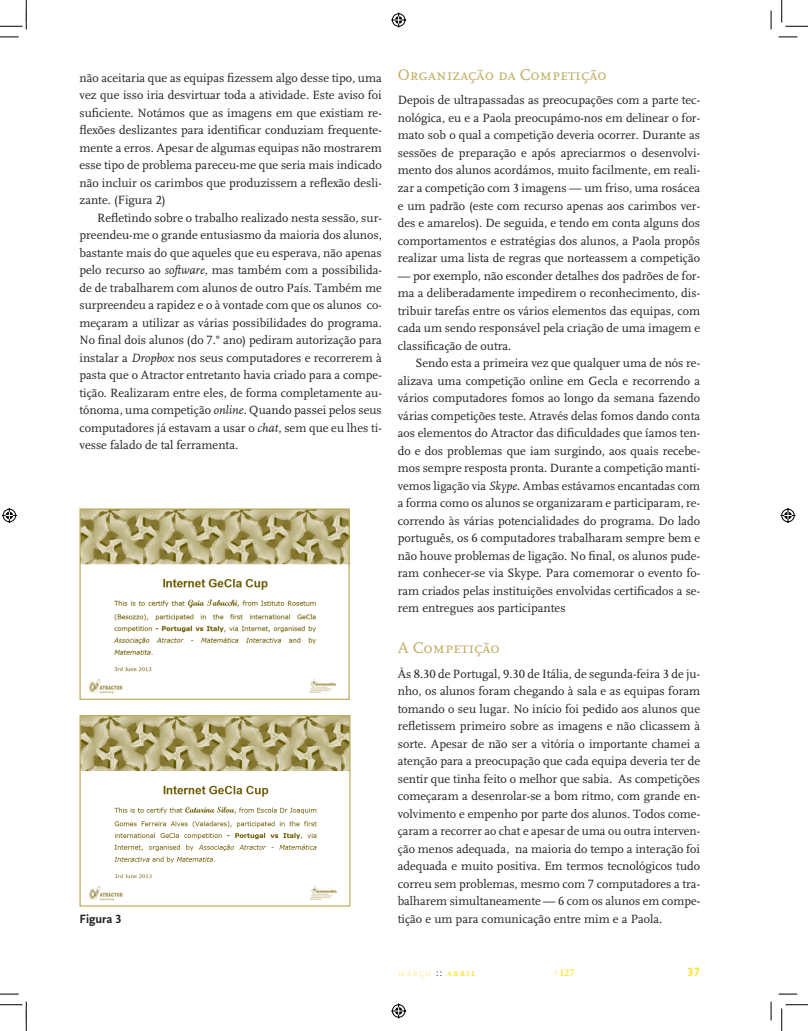
<style>
.page{position:relative;width:808px;height:1031px;background:#fff}
.page>*{position:absolute;margin:0;border:0;box-sizing:border-box;transform-origin:0 0}
.t1{font:16.25px "Scala Caps";color:#bfae62}
.t2{font:12.5px/17.5px "Scala";color:#231f20;text-align:justify}
.t3{font:700 12.5px "Scala Sans Pro";color:#231f20}
.t4{font:12.5px "Scala Sans Bold SC";color:#ffe02b}
.t5{font:10px "Scala Caps";letter-spacing:.12em;color:#ffec96}
.t6{font:10px "Scala Caps";color:#ffdc01}
.s1{font-family:"Scala Caps"}
.s2{font-style:italic}
.s3{color:#231f20}
.s4{color:#ffdc01}
.s5{font-family:"Scala Sans Pro";color:#fef3bf}
</style>
<div class="page">
<img style="left:81px;top:510px;width:266px;height:184px">
<div style="left:79px;top:508px;width:270px;height:192px;border:1px solid #bfae62"></div>
<img style="left:81px;top:717px;width:267px;height:184px">
<div style="left:79px;top:715px;width:271px;height:191px;border:1px solid #bfae62"></div>
<svg style="left:0;top:36px;width:19px;height:2px"></svg>
<svg style="left:778px;top:36px;width:19px;height:2px"></svg>
<svg style="left:0;top:993px;width:19px;height:1px"></svg>
<svg style="left:778px;top:993px;width:19px;height:1px"></svg>
<svg style="left:770px;top:11px;width:1px;height:18px"></svg>
<svg style="left:770px;top:1001px;width:1px;height:19px"></svg>
<svg style="left:0;top:0;width:27px;height:29px"></svg>
<svg style="left:0;top:1001px;width:27px;height:29px"></svg>
<svg style="left:781px;top:0;width:26px;height:27px"></svg>
<svg style="left:781px;top:1004px;width:26px;height:26px"></svg>
<svg style="left:391px;top:12px;width:16px;height:16px"></svg>
<svg style="left:391px;top:1003px;width:16px;height:16px"></svg>
<svg style="left:1px;top:508px;width:16px;height:15px"></svg>
<svg style="left:780px;top:508px;width:16px;height:15px"></svg>
<p class="t2" style="left:79px;top:70px;width:304px">não aceitaria que as equipas fizessem algo desse tipo, uma vez que isso iria desvirtuar toda a atividade. Este aviso foi suficiente. Notámos que as imagens em que existiam re&shy;flexões deslizantes para identificar conduziam frequente&shy;mente a erros. Apesar de algumas equipas não mostrarem esse tipo de problema pareceu-me que seria mais indicado não incluir os carimbos que produzissem a reflexão desli&shy;zante. (Figura <span class="s1">2</span>)</p>
<p class="t2" style="left:79px;top:210px;width:304px;text-indent:18px">Refletindo sobre o trabalho realizado nesta sessão, sur&shy;preendeu-me o grande entusiasmo da maioria dos alunos, bastante mais do que aqueles que eu esperava, não apenas pelo recurso ao <span class="s2">software</span>, mas também com a possibilida&shy;de de trabalharem com alunos de outro País. Também me surpreendeu a rapidez e o à vontade com que os alunos co&shy;meçaram a utilizar as várias possibilidades do programa.<br>No final dois alunos (do <span class="s1">7.</span>° ano) pediram autorização para instalar a <span class="s2">Dropbox</span> nos seus computadores e recorrerem à pasta que o Atractor entretanto havia criado para a compe&shy;tição. Realizaram entre eles, de forma completamente au&shy;tónoma, uma competição <span class="s2">online</span>. Quando passei pelos seus computadores já estavam a usar o <span class="s2">chat</span>, sem que eu lhes ti&shy;vesse falado de tal ferramenta.</p>
<h1 class="t1" style="left:397px;top:65px;width:210px">Organização da Competição</h1>
<p class="t2" style="left:397px;top:92px;width:304px">Depois de ultrapassadas as preocupações com a parte tec&shy;nológica, eu e a Paola preocupámo-nos em delinear o for&shy;mato sob o qual a competição deveria ocorrer. Durante as sessões de preparação e após apreciarmos o desenvolvi&shy;mento dos alunos acordámos, muito facilmente, em reali&shy;zar a competição com <span class="s1">3</span> imagens — um friso, uma rosácea e um padrão (este com recurso apenas aos carimbos ver&shy;des e amarelos). De seguida, e tendo em conta alguns dos comportamentos e estratégias dos alunos, a Paola propôs realizar uma lista de regras que norteassem a competição</p>
<p class="t2" style="left:397px;top:267px;width:304px">— por exemplo, não esconder detalhes dos padrões de for&shy;ma a deliberadamente impedirem o reconhecimento, dis&shy;tribuir tarefas entre os vários elementos das equipas, com cada um sendo responsável pela criação de uma imagem e classificação de outra.</p>
<p class="t2" style="left:397px;top:355px;width:304px;text-indent:18px">Sendo esta a primeira vez que qualquer uma de nós re&shy;alizava uma competição online em Gecla e recorrendo a vários computadores fomos ao longo da semana fazendo várias competições teste. Através delas fomos dando conta aos elementos do Atractor das dificuldades que íamos ten&shy;do e dos problemas que iam surgindo, aos quais recebe&shy;mos sempre resposta pronta. Durante a competição manti&shy;vemos ligação via <span class="s2">Skype</span>. Ambas estávamos encantadas com a forma como os alunos se organizaram e participaram, re&shy;correndo às várias potencialidades do programa. Do lado português, os <span class="s1">6</span> computadores trabalharam sempre bem e não houve problemas de ligação. No final, os alunos pude&shy;ram conhecer-se via Skype. Para comemorar o evento fo&shy;ram criados pelas instituições envolvidas certificados a se&shy;rem entregues aos participantes</p>
<h1 class="t1" style="left:397px;top:638px;width:104px">A Competição</h1>
<p class="t2" style="left:397px;top:665px;width:304px">Às <span class="s1">8</span>.<span class="s1">30</span> de Portugal, <span class="s1">9</span>.<span class="s1">30</span> de Itália, de segunda-feira <span class="s1">3</span> de ju&shy;nho, os alunos foram chegando à sala e as equipas foram tomando o seu lugar. No início foi pedido aos alunos que refletissem primeiro sobre as imagens e não clicassem à sorte. Apesar de não ser a vitória o importante chamei a atenção para a preocupação que cada equipa deveria ter de sentir que tinha feito o melhor que sabia. As competições começaram a desenrolar-se a bom ritmo, com grande en&shy;volvimento e empenho por parte dos alunos. Todos come&shy;çaram a recorrer ao chat e apesar de uma ou outra interven&shy;ção menos adequada, na maioria do tempo a interação foi adequada e muito positiva. Em termos tecnológicos tudo correu sem problemas, mesmo com <span class="s1">7</span> computadores a tra&shy;balharem simultaneamente — <span class="s1">6</span> com os alunos em compe-</p>
<p class="t3" style="left:79px;top:913px;width:44px">Figura 3</p>
<p class="t2" style="left:397px;top:910px;width:266px">tição e um para comunicação entre mim e a Paola.</p>
<p class="t5" style="left:397px;top:966px;width:79px">março <span class="s3">::</span> <span class="s4">abril</span></p>
<p class="t6" style="left:552px;top:966px;width:23px"><span class="s5">#</span>127</p>
<p class="t4" style="left:687px;top:964px;width:14px">37</p>
</div>
